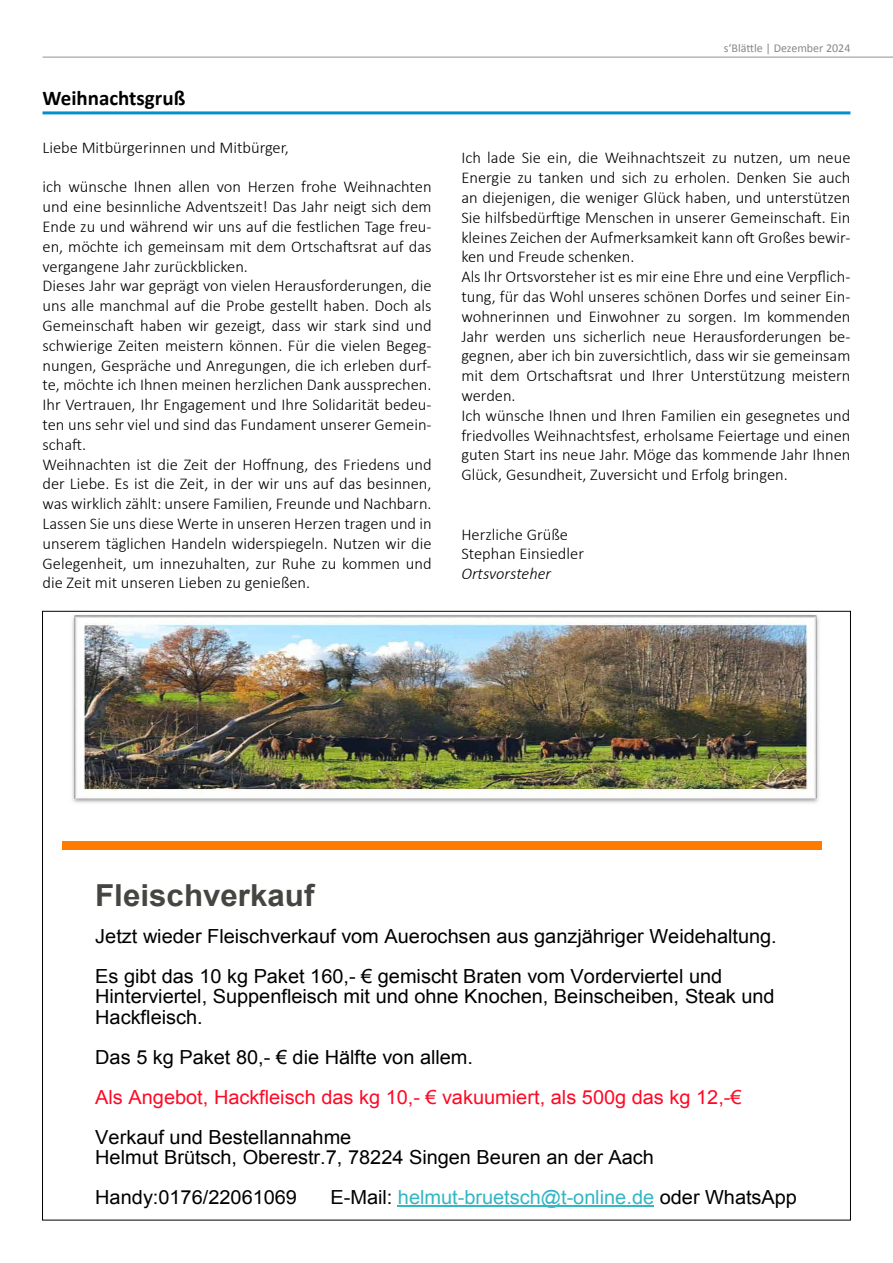
<style>
.page{position:relative;width:893px;height:1263px;background:#fff}
.page>*{position:absolute;margin:0;border:0;box-sizing:border-box;transform-origin:0 0}
.t1{font:700 30.3px "Arial";color:#454541}
.t2{font:700 21px "Calibri";color:#000}
.t3{font:19.35px/20.1px "Arial";color:#000}
.t4{font:19.35px "Arial";color:#ff0926}
.t5{font:19.35px "Arial";color:#34b6c3}
.t6{font:300 16.5px/19.8px "Calibri";color:#000}
.t7{font:italic 300 16.5px "Calibri";color:#000}
.t8{font:12px "Calibri";color:#87888a}
.s1{color:#000}
</style>
<div class="page">
<hr style="left:43px;top:57px;width:850px;height:1px;background:#9c9e9f">
<hr style="left:43px;top:111px;width:807px;height:3px;background:#0091ca">
<div style="left:63px;top:842px;width:759px;height:8px;background:#ff7a00"></div>
<hr style="left:398px;top:1206px;width:256px;height:1px;background:#34b6c3">
<img style="left:72px;top:615px;width:747px;height:188px">
<p class="t2" style="left:43px;top:83px;width:144px">Weihnachtsgruß</p>
<p class="t6" style="left:43px;top:137px;width:248px">Liebe Mitbürgerinnen und Mitbürger,</p>
<p class="t6" style="left:43px;top:177px;width:391px">ich wünsche Ihnen allen von Herzen frohe Weihnachten und eine besinnliche Adventszeit! Das Jahr neigt sich dem Ende zu und während wir uns auf die festlichen Tage freu&shy;en, möchte ich gemeinsam mit dem Ortschaftsrat auf das vergangene Jahr zurückblicken.<br>Dieses Jahr war geprägt von vielen Herausforderungen, die uns alle manchmal auf die Probe gestellt haben. Doch als Gemeinschaft haben wir gezeigt, dass wir stark sind und schwierige Zeiten meistern können. Für die vielen Begeg&shy;nungen, Gespräche und Anregungen, die ich erleben durf&shy;te, möchte ich Ihnen meinen herzlichen Dank aussprechen.<br>Ihr Vertrauen, Ihr Engagement und Ihre Solidarität bedeu&shy;ten uns sehr viel und sind das Fundament unserer Gemein&shy;schaft.<br>Weihnachten ist die Zeit der Hoffnung, des Friedens und der Liebe. Es ist die Zeit, in der wir uns auf das besinnen, was wirklich zählt: unsere Familien, Freunde und Nachbarn.<br>Lassen Sie uns diese Werte in unseren Herzen tragen und in unserem täglichen Handeln widerspiegeln. Nutzen wir die Gelegenheit, um innezuhalten, zur Ruhe zu kommen und die Zeit mit unseren Lieben zu genießen.</p>
<p class="t8" style="left:724px;top:39px;width:128px">s‘Blättle | Dezember 2024</p>
<p class="t6" style="left:461px;top:148px;width:391px">Ich lade Sie ein, die Weihnachtszeit zu nutzen, um neue Energie zu tanken und sich zu erholen. Denken Sie auch an diejenigen, die weniger Glück haben, und unterstützen Sie hilfsbedürftige Menschen in unserer Gemeinschaft. Ein kleines Zeichen der Aufmerksamkeit kann oft Großes bewir&shy;ken und Freude schenken.<br>Als Ihr Ortsvorsteher ist es mir eine Ehre und eine Verpflich&shy;tung, für das Wohl unseres schönen Dorfes und seiner Ein&shy;wohnerinnen und Einwohner zu sorgen. Im kommenden Jahr werden uns sicherlich neue Herausforderungen be&shy;gegnen, aber ich bin zuversichtlich, dass wir sie gemeinsam mit dem Ortschaftsrat und Ihrer Unterstützung meistern werden.<br>Ich wünsche Ihnen und Ihren Familien ein gesegnetes und friedvolles Weihnachtsfest, erholsame Feiertage und einen guten Start ins neue Jahr. Möge das kommende Jahr Ihnen Glück, Gesundheit, Zuversicht und Erfolg bringen.</p>
<p class="t6" style="left:461px;top:524px;width:124px">Herzliche Grüße<br>Stephan Einsiedler</p>
<p class="t7" style="left:461px;top:563px;width:91px">Ortsvorsteher</p>
<h1 class="t1" style="left:95px;top:874px;width:221px">Fleischverkauf</h1>
<p class="t3" style="left:95px;top:916px;width:683px;line-height:39.9px">Jetzt wieder Fleischverkauf vom Auerochsen aus ganzjähriger Weidehaltung.<br>Es gibt das 10 kg Paket 160,- € gemischt Braten vom Vorderviertel und</p>
<p class="t3" style="left:95px;top:986px;width:681px">Hinterviertel, Suppenfleisch mit und ohne Knochen, Beinscheiben, Steak und<br>Hackfleisch.</p>
<p class="t3" style="left:95px;top:1046px;width:379px">Das 5 kg Paket 80,- € die Hälfte von allem.</p>
<p class="t4" style="left:95px;top:1083px;width:648px">Als Angebot, Hackfleisch das kg 10,- € vakuumiert, als 500g das kg 12,-€</p>
<p class="t3" style="left:95px;top:1127px;width:560px">Verkauf und Bestellannahme<br>Helmut Brütsch, Oberestr.7, 78224 Singen Beuren an der Aach</p>
<p class="t3" style="left:95px;top:1187px;width:203px">Handy:0176/22061069</p>
<p class="t5" style="left:330px;top:1183px;width:468px"><span class="s1">E-Mail:</span> helmut-bruetsch@t-online.de <span class="s1">oder WhatsApp</span></p>
</div>
